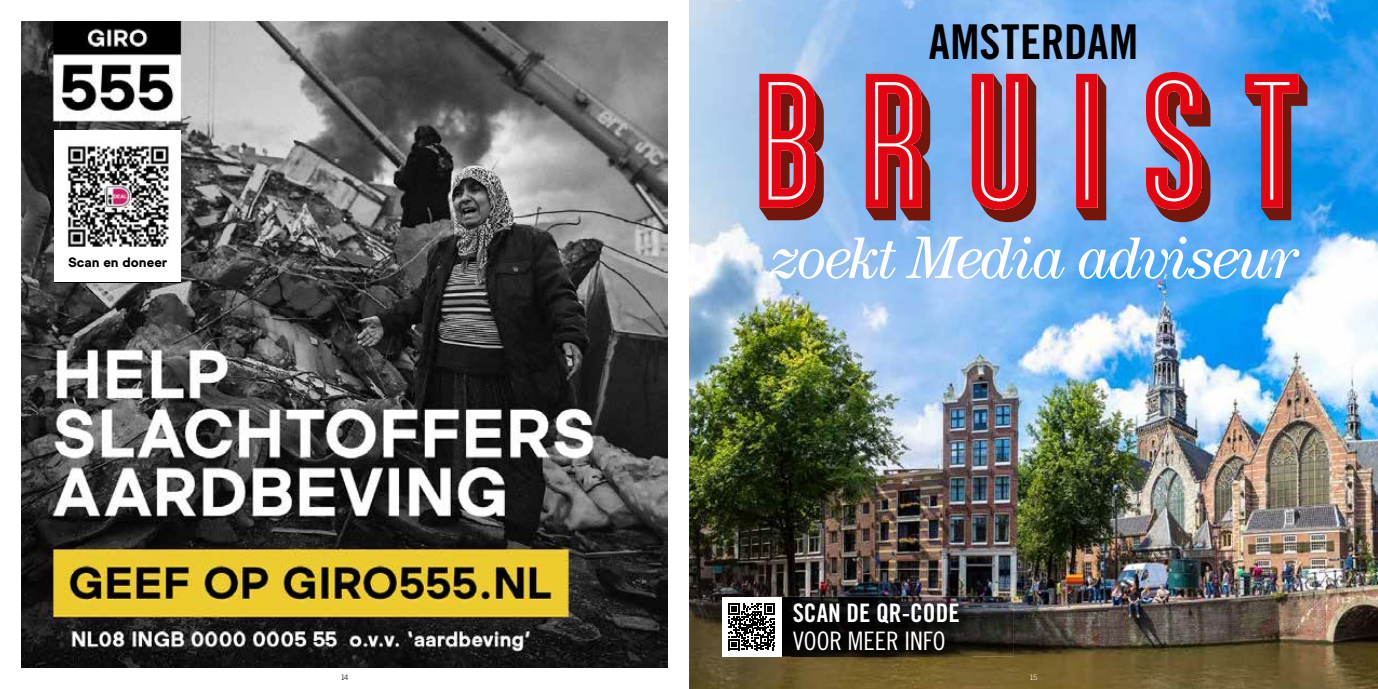
<style>
.page{position:relative;width:1378px;height:689px;background:#fff}
.page>*{position:absolute;margin:0;border:0;box-sizing:border-box;transform-origin:0 0}
.t1{font:italic 60px "Century LT";letter-spacing:-.04em;color:#fff}
.t2{font:48px "Trade Gothic LT Std Bd Cn 20";letter-spacing:.005em;color:#000}
.t3{font:25.5px "Trade Gothic LT Std Bd Cn 20";color:#fff}
.t4{font:25.5px "Trade Gothic LT Std Cn 18";color:#fff}
.t5{font:700 13.65px "Maax Raw";color:#000}
.t6{font:300 7.5px "Trade Gothic LT Std";color:#000}
.t7{font:300 7.5px "Trade Gothic LT Std";color:#fff}
</style>
<div class="page">
<img style="left:689px;top:0;width:689px;height:689px">
<img style="left:782px;top:597px;width:231px;height:60px">
<img style="left:791px;top:601px;width:181px;height:63px">
<div style="left:722px;top:597px;width:60px;height:60px;background:#fff"></div>
<svg style="left:728px;top:603px;width:47px;height:47px"></svg>
<svg style="left:759px;top:74px;width:65px;height:146px;background:#c4353d"></svg>
<svg style="left:866px;top:74px;width:64px;height:146px;background:#c02e37"></svg>
<svg style="left:972px;top:74px;width:64px;height:148px;background:#be2f39"></svg>
<svg style="left:1076px;top:74px;width:30px;height:146px;background:#c1262c"></svg>
<svg style="left:1146px;top:72px;width:64px;height:150px;background:#b2495e"></svg>
<svg style="left:1245px;top:74px;width:62px;height:146px;background:#865378"></svg>
<img style="left:21px;top:21px;width:647px;height:647px">
<div style="left:54px;top:131px;width:127px;height:151px;background:#fff"></div>
<img style="left:65px;top:144px;width:104px;height:103px">
<p class="t5" style="left:68px;top:253px;width:101px">Scan en doneer</p>
<p class="t2" style="left:928px;top:13px;width:211px">AMSTERDAM</p>
<p class="t1" style="left:769px;top:223px;width:529px">zoekt Media adviseur</p>
<p class="t3" style="left:792px;top:598px;width:169px">SCAN DE QR-CODE</p>
<p class="t4" style="left:792px;top:625px;width:154px">VOOR MEER INFO</p>
<p class="t6" style="left:341px;top:672px;width:9px">14</p>
<p class="t7" style="left:1029px;top:672px;width:9px">15</p>
</div>
